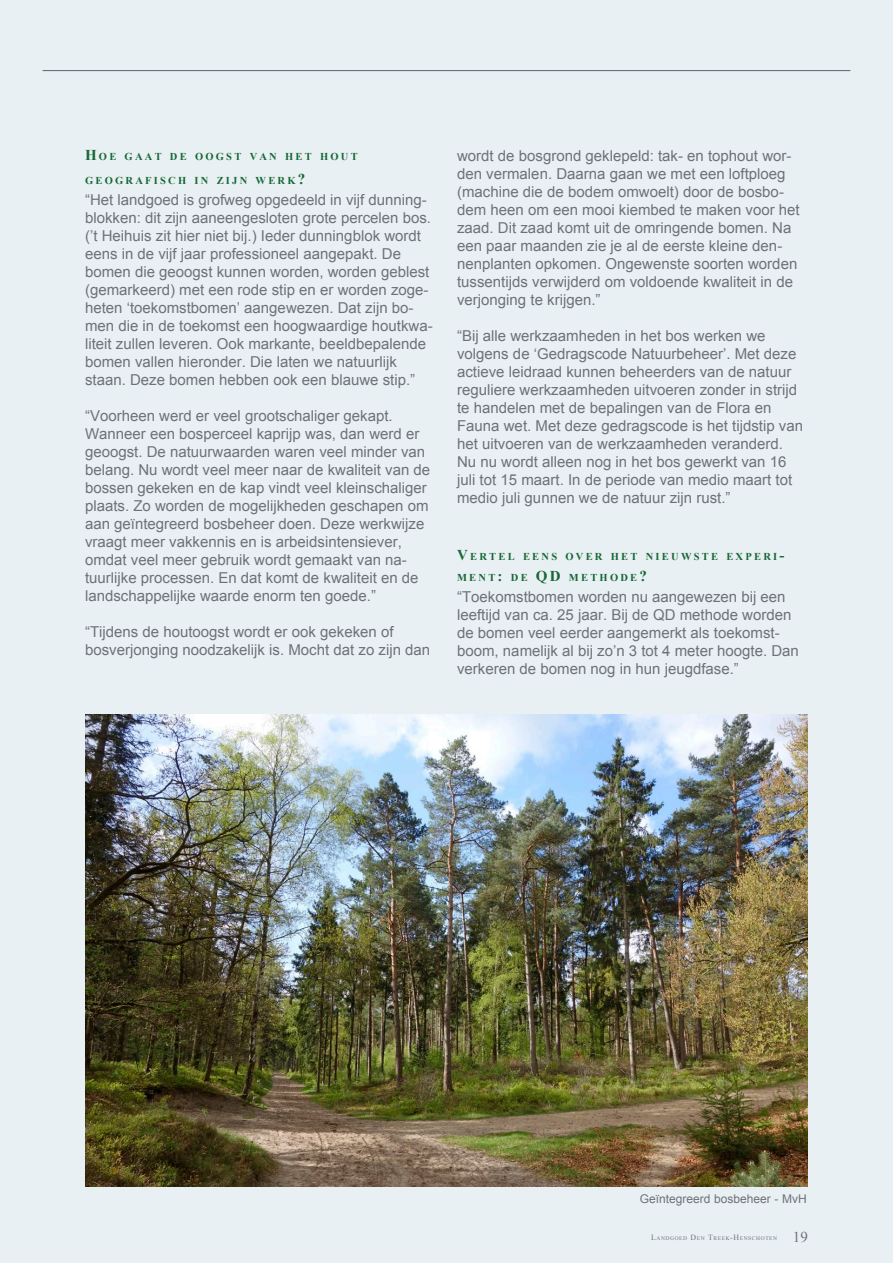
<style>
.page{position:relative;width:893px;height:1263px;background:#e4edf2}
.page>*{position:absolute;margin:0;border:0;box-sizing:border-box;transform-origin:0 0}
.t1{font:15px/18px "Arial";color:#6d7179}
.Normaal{font:15px "Times New Roman";color:#6d7179}
.Normaal-2{font:12px "Arial";color:#6d7179}
.t2{font:700 10.5px/21px "Times New Roman";letter-spacing:.215em;color:#166835}
.t3{font:5.55px "Times New Roman";letter-spacing:.105em;color:#6d7179}
.s1{font-size:15px}
.s2{font-size:7.8px}
</style>
<div class="page">
<hr style="left:43px;top:70px;width:807px;height:1px;background:#5d636b">
<img style="left:85px;top:714px;width:723px;height:472px">
<p class="t2" style="left:85px;top:146px;width:274px"><span class="s1">H</span>OE GAAT DE OOGST VAN HET HOUT</p>
<p class="t2" style="left:85px;top:170px;width:222px">GEOGRAFISCH IN ZIJN WERK<span class="s1">?</span></p>
<p class="t1" style="left:85px;top:191px;width:349px">“Het landgoed is grofweg opgedeeld in vijf dunning&shy;blokken: dit zijn aaneengesloten grote percelen bos. (’t Heihuis zit hier niet bij.) Ieder dunningblok wordt eens in de vijf jaar professioneel aangepakt. De bomen die geoogst kunnen worden, worden geblest (gemarkeerd) met een rode stip en er worden zoge&shy;heten ‘toekomstbomen’ aangewezen. Dat zijn bo&shy;men die in de toekomst een hoogwaardige houtkwa&shy;liteit zullen leveren. Ook markante, beeldbepalende bomen vallen hieronder. Die laten we natuurlijk staan. Deze bomen hebben ook een blauwe stip.”</p>
<p class="t1" style="left:85px;top:407px;width:347px">“Voorheen werd er veel grootschaliger gekapt.<br>Wanneer een bosperceel kaprijp was, dan werd er geoogst. De natuurwaarden waren veel minder van belang. Nu wordt veel meer naar de kwaliteit van de bossen gekeken en de kap vindt veel kleinschaliger plaats. Zo worden de mogelijkheden geschapen om aan geïntegreerd bosbeheer doen. Deze werkwijze vraagt meer vakkennis en is arbeidsintensiever, omdat veel meer gebruik wordt gemaakt van na&shy;tuurlijke processen. En dat komt de kwaliteit en de landschappelijke waarde enorm ten goede.”</p>
<p class="t1" style="left:85px;top:623px;width:347px">“Tijdens de houtoogst wordt er ook gekeken of bosverjonging noodzakelijk is. Mocht dat zo zijn dan</p>
<p class="t1" style="left:457px;top:147px;width:344px">wordt de bosgrond geklepeld: tak- en tophout wor&shy;den vermalen. Daarna gaan we met een loftploeg (machine die de bodem omwoelt) door de bosbo&shy;dem heen om een mooi kiembed te maken voor het zaad. Dit zaad komt uit de omringende bomen. Na een paar maanden zie je al de eerste kleine den&shy;nenplanten opkomen. Ongewenste soorten worden tussentijds verwijderd om voldoende kwaliteit in de verjonging te krijgen.”</p>
<p class="t1" style="left:457px;top:327px;width:348px">“Bij alle werkzaamheden in het bos werken we volgens de ‘Gedragscode Natuurbeheer’. Met deze actieve leidraad kunnen beheerders van de natuur reguliere werkzaamheden uitvoeren zonder in strijd te handelen met de bepalingen van de Flora en Fauna wet. Met deze gedragscode is het tijdstip van het uitvoeren van de werkzaamheden veranderd.</p>
<p class="t1" style="left:457px;top:453px;width:337px">Nu nu wordt alleen nog in het bos gewerkt van 16 juli tot 15 maart. In de periode van medio maart tot medio juli gunnen we de natuur zijn rust.”</p>
<p class="t2" style="left:457px;top:546px;width:329px"><span class="s1">V</span>ERTEL EENS OVER HET NIEUWSTE EXPERI<span class="s1">-<br></span>MENT<span class="s1">:</span> DE <span class="s1">QD</span> METHODE<span class="s1">?</span></p>
<p class="t1" style="left:457px;top:588px;width:343px">“Toekomstbomen worden nu aangewezen bij een leeftijd van ca. 25 jaar. Bij de QD methode worden de bomen veel eerder aangemerkt als toekomst&shy;boom, namelijk al bij zo’n 3 tot 4 meter hoogte. Dan verkeren de bomen nog in hun jeugdfase.”</p>
<p class="Normaal-2" style="left:640px;top:1190px;width:169px">Geïntegreerd bosbeheer - MvH</p>
<p class="t3" style="left:651px;top:1234px;width:128px"><span class="s2">L</span>ANDGOED <span class="s2">D</span>EN <span class="s2">T</span>REEK<span class="s2">-H</span>ENSCHOTEN</p>
<p class="Normaal" style="left:793px;top:1226px;width:16px">19</p>
</div>
